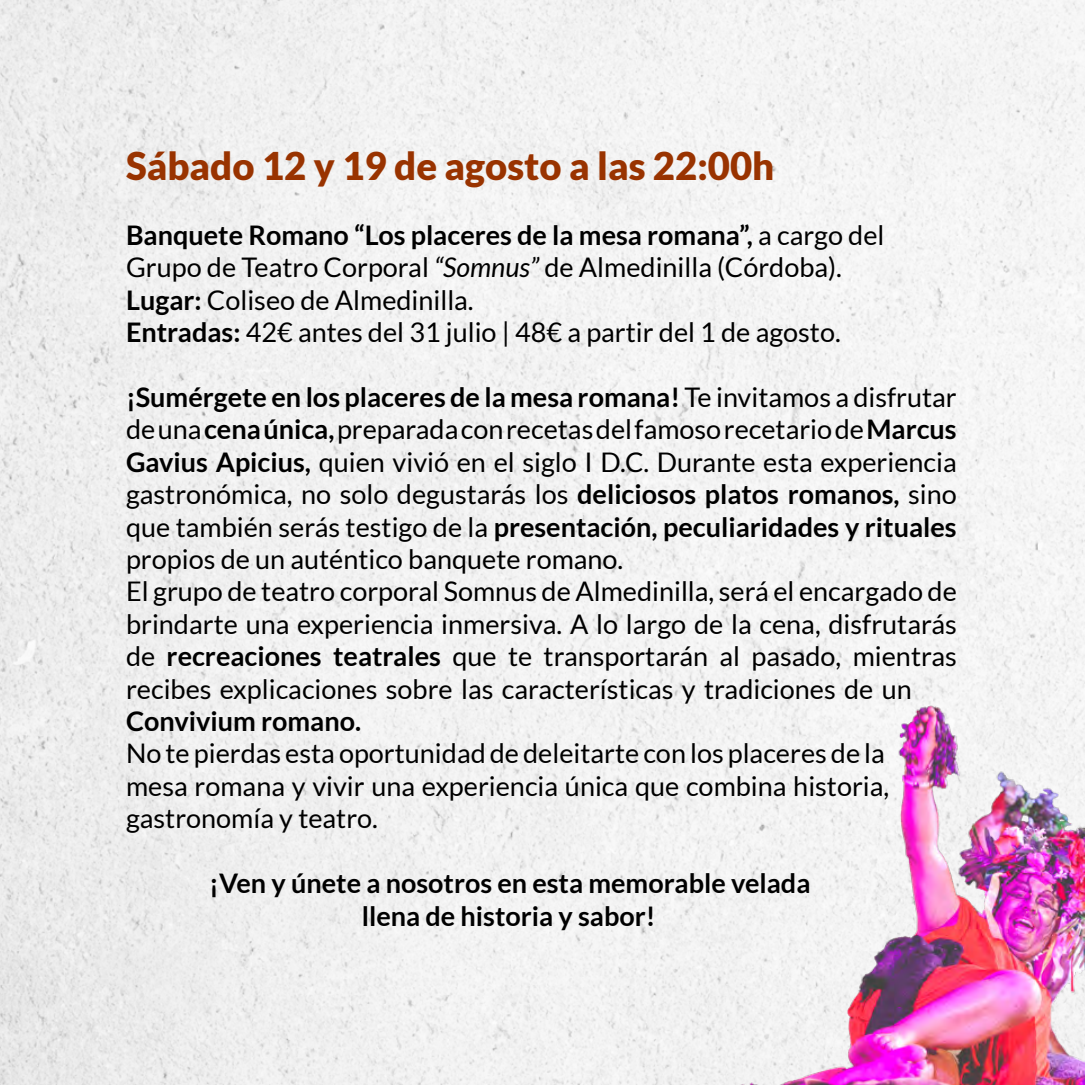
<style>
.page{position:relative;width:1085px;height:1085px;background:#fff}
.page>*{position:absolute;margin:0;border:0;box-sizing:border-box;transform-origin:0 0}
.t1{font:900 38.25px "Lato";color:#930}
.t2{font:27px/32.4px "Lato";color:#000}
.t3{font:700 27px/32.4px "Lato";color:#000;text-align:center}
.s1{font-weight:700}
.s2{font-style:italic}
</style>
<div class="page">
<img style="left:0;top:0;width:1084px;height:1084px">
<img style="left:606px;top:641px;width:478px;height:443px">
<h1 class="t1" style="left:126px;top:143px;width:650px">Sábado 12 y 19 de agosto a las 22:00h</h1>
<p class="t2" style="left:126px;top:218px;width:759px"><span class="s1">Banquete Romano “Los placeres de la mesa romana”,</span> a cargo del Grupo de Teatro Corporal <span class="s2">“Somnus”</span> de Almedinilla (Córdoba).<br><span class="s1">Lugar:</span> Coliseo de Almedinilla.<br><span class="s1">Entradas:</span> 42€ antes del 31 julio | 48€ a partir del 1 de agosto.</p>
<p class="t2" style="left:126px;top:380px;width:832px"><span class="s1">¡Sumérgete en los placeres de la mesa romana!</span> Te invitamos a disfrutar de una <span class="s1">cena única,</span> preparada con recetas del famoso recetario de <span class="s1">Marcus Gavius Apicius,</span> quien vivió en el siglo I D.C. Durante esta experiencia gastronómica, no solo degustarás los <span class="s1">deliciosos platos romanos,</span> sino que también serás testigo de la <span class="s1">presentación, peculiaridades y rituales </span>propios de un auténtico banquete romano.<br>El grupo de teatro corporal Somnus de Almedinilla, será el encargado de brindarte una experiencia inmersiva. A lo largo de la cena, disfrutarás de <span class="s1">recreaciones teatrales</span> que te transportarán al pasado, mientras recibes explicaciones sobre las características y tradiciones de un</p>
<p class="t3" style="left:126px;top:704px;width:236px">Convivium romano.</p>
<p class="t2" style="left:126px;top:737px;width:764px">No te pierdas esta oportunidad de deleitarte con los placeres de la mesa romana y vivir una experiencia única que combina historia, gastronomía y teatro.</p>
<p class="t3" style="left:209px;top:866px;width:602px">¡Ven y únete a nosotros en esta memorable velada llena de historia y sabor!</p>
</div>
